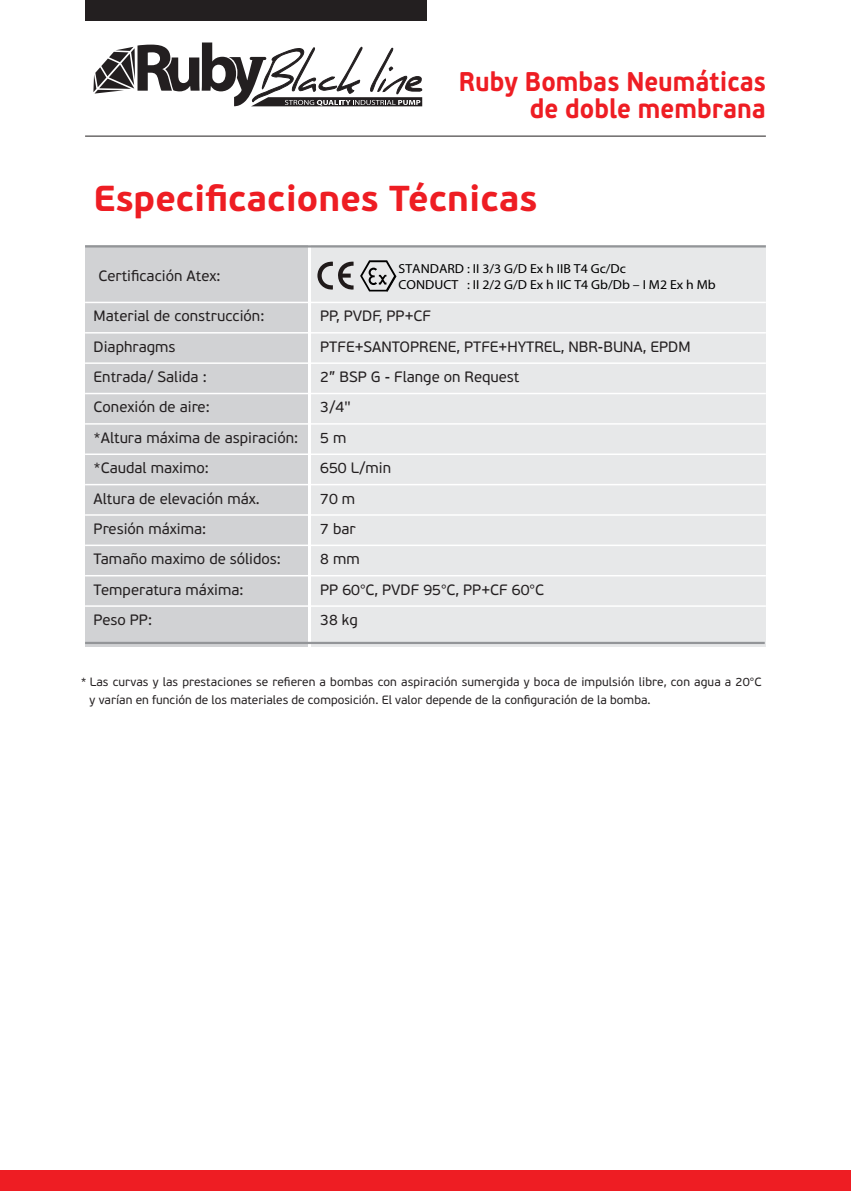
<style>
.page{position:relative;width:851px;height:1191px;background:#fff}
.page>*{position:absolute;margin:0;border:0;box-sizing:border-box;transform-origin:0 0}
.t1{font:700 36px "PF Beau Sans Pro";color:#ee1d23}
.t2{font:700 27px/27px "PF Beau Sans Pro";color:#ee1d23;text-align:right;scale:.9 1}
.t3{font:15px "PF Beau Sans Pro";color:#231f20}
.t4{font:13.05px/15.8px "Myriad Pro";color:#000;scale:1.05 1}
.t5{font:12px/18px "PF Beau Sans Pro";color:#231f20}
</style>
<div class="page">
<div style="left:0;top:1169px;width:850px;height:22px;background:#ee1d23"></div>
<hr style="left:85px;top:136px;width:680px;height:1px;background:#231f20">
<div style="left:85px;top:0;width:341px;height:21px;background:#231f20"></div>
<svg style="left:93px;top:42px;width:329px;height:64px"></svg>
<div style="left:85px;top:245px;width:222px;height:402px;background:#d1d2d4"></div>
<div style="left:311px;top:245px;width:454px;height:402px;background:#e7e8e9"></div>
<hr style="left:85px;top:245px;width:680px;height:2px;background:#939598">
<hr style="left:85px;top:302px;width:680px;height:1px;background:#fff">
<hr style="left:85px;top:332px;width:680px;height:1px;background:#fff">
<hr style="left:85px;top:362px;width:680px;height:2px;background:#fff">
<hr style="left:85px;top:393px;width:680px;height:1px;background:#fff">
<hr style="left:85px;top:423px;width:680px;height:1px;background:#fff">
<hr style="left:85px;top:453px;width:680px;height:2px;background:#fff">
<hr style="left:85px;top:484px;width:680px;height:1px;background:#fff">
<hr style="left:85px;top:514px;width:680px;height:2px;background:#fff">
<hr style="left:85px;top:544px;width:680px;height:2px;background:#fff">
<hr style="left:85px;top:575px;width:680px;height:1px;background:#fff">
<hr style="left:85px;top:605px;width:680px;height:2px;background:#fff">
<hr style="left:85px;top:642px;width:679px;height:2px;background:#939598">
<svg style="left:360px;top:260px;width:36px;height:31px"></svg>
<svg style="left:317px;top:261px;width:36px;height:29px"></svg>
<h2 class="t2" style="left:459px;top:69px;width:342px">Ruby Bombas Neumáticas de doble membrana</h2>
<h1 class="t1" style="left:94px;top:176px;width:445px">Especificaciones Técnicas</h1>
<p class="t3" style="left:98px;top:267px;width:124px">Certificación Atex:</p>
<p class="t4" style="left:398px;top:262px;width:303px">STANDARD : II 3/3 G/D Ex h IIB T4 Gc/Dc<br>CONDUCT : II 2/2 G/D Ex h IIC T4 Gb/Db – I M2 Ex h Mb</p>
<p class="t3" style="left:94px;top:307px;width:172px">Material de construcción:</p>
<p class="t3" style="left:320px;top:307px;width:112px">PP, PVDF, PP+CF</p>
<p class="t3" style="left:94px;top:338px;width:83px">Diaphragms</p>
<p class="t3" style="left:320px;top:338px;width:372px">PTFE+SANTOPRENE, PTFE+HYTREL, NBR-BUNA, EPDM</p>
<p class="t3" style="left:94px;top:368px;width:115px">Entrada/ Salida :</p>
<p class="t3" style="left:320px;top:368px;width:201px">2” BSP G - Flange on Request</p>
<p class="t3" style="left:94px;top:399px;width:118px">Conexión de aire:</p>
<p class="t3" style="left:320px;top:399px;width:32px">3/4''</p>
<p class="t3" style="left:94px;top:429px;width:206px">*Altura máxima de aspiración:</p>
<p class="t3" style="left:320px;top:429px;width:28px">5 m</p>
<p class="t3" style="left:94px;top:459px;width:117px">*Caudal maximo:</p>
<p class="t3" style="left:320px;top:459px;width:73px">650 L/min</p>
<p class="t3" style="left:94px;top:490px;width:167px">Altura de elevación máx.</p>
<p class="t3" style="left:320px;top:490px;width:37px">70 m</p>
<p class="t3" style="left:94px;top:520px;width:114px">Presión máxima:</p>
<p class="t3" style="left:320px;top:520px;width:37px">7 bar</p>
<p class="t3" style="left:94px;top:550px;width:189px">Tamaño maximo de sólidos:</p>
<p class="t3" style="left:320px;top:550px;width:41px">8 mm</p>
<p class="t3" style="left:94px;top:581px;width:151px">Temperatura máxima:</p>
<p class="t3" style="left:320px;top:581px;width:225px">PP 60°C, PVDF 95°C, PP+CF 60°C</p>
<p class="t3" style="left:94px;top:611px;width:60px">Peso PP:</p>
<p class="t3" style="left:320px;top:611px;width:39px">38 kg</p>
<p class="t5" style="left:89px;top:673px;width:673px;text-indent:-9px">* Las curvas y las prestaciones se refieren a bombas con aspiración sumergida y boca de impulsión libre, con agua a 20°C y varían en función de los materiales de composición. El valor depende de la configuración de la bomba.</p>
</div>
